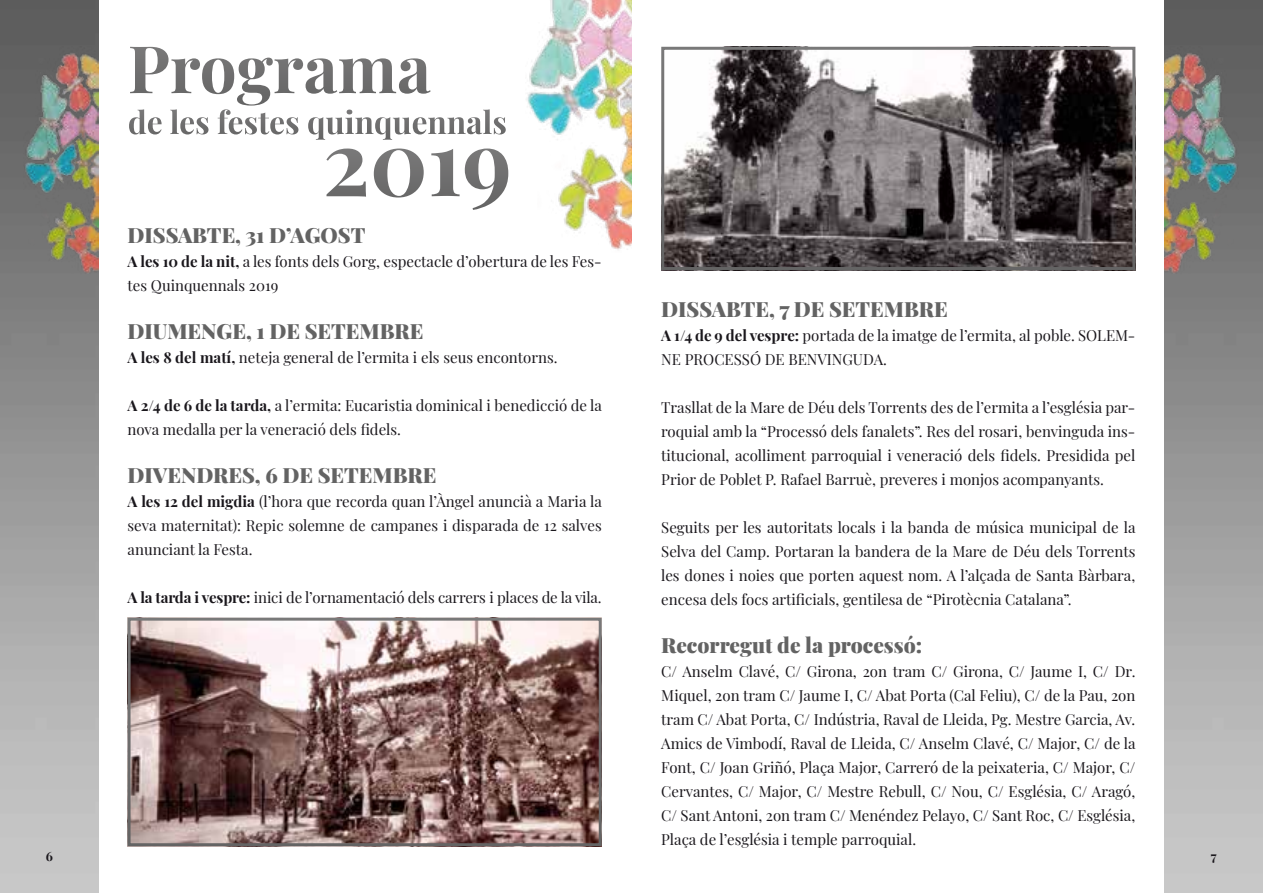
<style>
.page{position:relative;width:1263px;height:893px;background:#fff}
.page>*{position:absolute;margin:0;border:0;box-sizing:border-box;transform-origin:0 0}
.t1{font:900 21px "Playfair Display";color:#636363}
.t2{font:15px/24px "Playfair Display";color:#1a171c;text-align:justify}
.t3{font:700 12.75px "Playfair Display";color:#1a171c}
.s1{font-weight:700}
</style>
<div class="page">
<img style="left:0;top:0;width:99px;height:893px">
<img style="left:1164px;top:0;width:99px;height:893px">
<img style="left:24px;top:47px;width:74px;height:228px">
<img style="left:1164px;top:47px;width:74px;height:228px">
<svg style="left:326px;top:149px;width:182px;height:61px"></svg>
<svg style="left:129px;top:47px;width:363px;height:87px"></svg>
<img style="left:526px;top:0;width:105px;height:250px">
<img style="left:665px;top:51px;width:466px;height:215px">
<img style="left:132px;top:622px;width:466px;height:220px">
<h1 class="t1" style="left:128px;top:218px;width:239px">DISSABTE, 31 D’AGOST</h1>
<p class="t2" style="left:128px;top:248px;width:476px"><span class="s1">A les 10 de la nit,</span> a les fonts dels Gorg, espectacle d’obertura de les Fes&shy;tes Quinquennals 2019</p>
<h1 class="t1" style="left:128px;top:314px;width:297px">DIUMENGE, 1 DE SETEMBRE</h1>
<p class="t2" style="left:128px;top:344px;width:431px"><span class="s1">A les 8 del matí,</span> neteja general de l’ermita i els seus encontorns.</p>
<p class="t2" style="left:128px;top:392px;width:476px"><span class="s1">A 2/4 de 6 de la tarda,</span> a l’ermita: Eucaristia dominical i benedicció de la nova medalla per la veneració dels fidels.</p>
<h1 class="t1" style="left:128px;top:458px;width:310px">DIVENDRES, 6 DE SETEMBRE</h1>
<p class="t2" style="left:128px;top:488px;width:476px"><span class="s1">A les 12 del migdia</span> (l’hora que recorda quan l’Àngel anuncià a Maria la seva maternitat): Repic solemne de campanes i disparada de 12 salves anunciant la Festa.</p>
<p class="t2" style="left:128px;top:584px;width:476px"><span class="s1">A la tarda i vespre:</span> inici de l’ornamentació dels carrers i places de la vila.</p>
<h1 class="t1" style="left:661px;top:292px;width:288px">DISSABTE, 7 DE SETEMBRE</h1>
<p class="t2" style="left:661px;top:322px;width:476px"><span class="s1">A 1/4 de 9 del vespre:</span> portada de la imatge de l’ermita, al poble. SOLEM-<br>NE PROCESSÓ DE BENVINGUDA.</p>
<p class="t2" style="left:661px;top:394px;width:476px">Trasllat de la Mare de Déu dels Torrents des de l’ermita a l’església par&shy;roquial amb la “Processó dels fanalets”. Res del rosari, benvinguda ins&shy;titucional, acolliment parroquial i veneració dels fidels. Presidida pel Prior de Poblet P. Rafael Barruè, preveres i monjos acompanyants.</p>
<p class="t2" style="left:661px;top:514px;width:476px">Seguits per les autoritats locals i la banda de música municipal de la Selva del Camp. Portaran la bandera de la Mare de Déu dels Torrents les dones i noies que porten aquest nom. A l’alçada de Santa Bàrbara, encesa dels focs artificials, gentilesa de “Pirotècnia Catalana”.</p>
<h1 class="t1" style="left:661px;top:628px;width:263px">Recorregut de la processó:</h1>
<p class="t2" style="left:661px;top:658px;width:476px">C/ Anselm Clavé, C/ Girona, 2on tram C/ Girona, C/ Jaume I, C/ Dr.<br>Miquel, 2on tram C/ Jaume I, C/ Abat Porta (Cal Feliu), C/ de la Pau, 2on tram C/ Abat Porta, C/ Indústria, Raval de Lleida, Pg. Mestre Garcia, Av.<br>Amics de Vimbodí, Raval de Lleida, C/ Anselm Clavé, C/ Major, C/ de la Font, C/ Joan Griñó, Plaça Major, Carreró de la peixateria, C/ Major, C/ Cervantes, C/ Major, C/ Mestre Rebull, C/ Nou, C/ Església, C/ Aragó, C/ Sant Antoni, 2on tram C/ Menéndez Pelayo, C/ Sant Roc, C/ Església, Plaça de l’església i temple parroquial.</p>
<p class="t3" style="left:46px;top:847px;width:9px">6</p>
<p class="t3" style="left:1211px;top:847px;width:7px">7</p>
</div>
